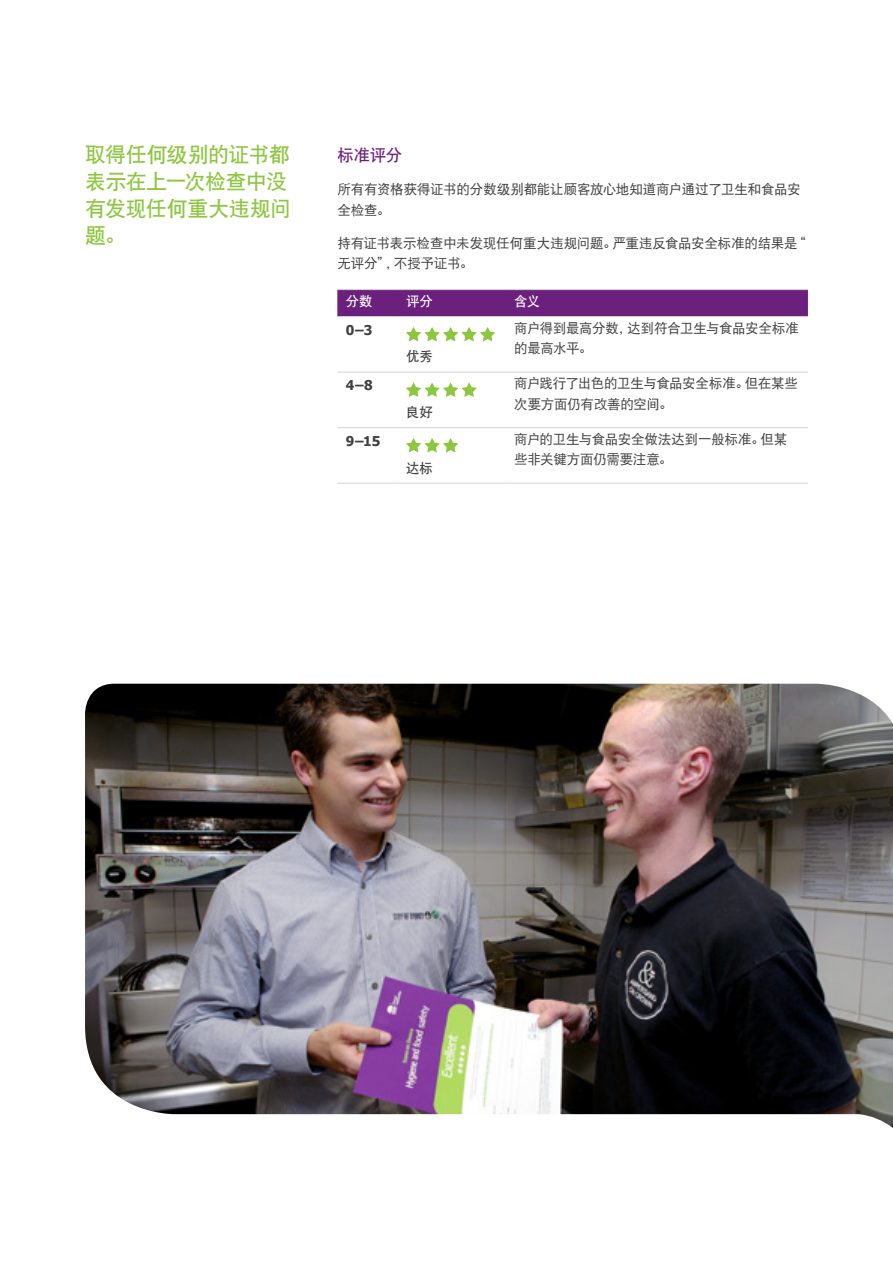
<style>
.page{position:relative;width:893px;height:1263px;background:#fff}
.page>*{position:absolute;margin:0;border:0;box-sizing:border-box;transform-origin:0 0}
.t1{font:21px/27px "DFP Hei W7";letter-spacing:-.03em;color:#8dc63f}
.t2{font:16.5px "DFP Hei W7";color:#6c207e}
.t3{font:13.5px/20.2px "DFP Hei W5";letter-spacing:-.025em;color:#414042}
.t4{font:700 13.5px "Tahoma";color:#414042}
.t5{font:13.5px "DFP Hei W7";color:#fff}
.t6{font:13.5px "DFP Hei W7";color:#414042}
</style>
<div class="page">
<img style="left:85px;top:684px;width:808px;height:444px">
<div style="left:337px;top:290px;width:471px;height:26px;background:#6c207e"></div>
<hr style="left:337px;top:289px;width:61px;height:1px;background:#d1d3d4">
<hr style="left:398px;top:289px;width:108px;height:1px;background:#d1d3d4">
<hr style="left:506px;top:289px;width:302px;height:1px;background:#d1d3d4">
<hr style="left:337px;top:316px;width:61px;height:1px;background:#d1d3d4">
<hr style="left:398px;top:316px;width:108px;height:1px;background:#d1d3d4">
<hr style="left:506px;top:316px;width:302px;height:1px;background:#d1d3d4">
<hr style="left:337px;top:372px;width:61px;height:1px;background:#d1d3d4">
<hr style="left:398px;top:372px;width:108px;height:1px;background:#d1d3d4">
<hr style="left:506px;top:372px;width:302px;height:1px;background:#d1d3d4">
<hr style="left:337px;top:427px;width:61px;height:1px;background:#d1d3d4">
<hr style="left:398px;top:427px;width:108px;height:1px;background:#d1d3d4">
<hr style="left:506px;top:427px;width:302px;height:1px;background:#d1d3d4">
<hr style="left:337px;top:483px;width:61px;height:1px;background:#d1d3d4">
<hr style="left:398px;top:483px;width:108px;height:1px;background:#d1d3d4">
<hr style="left:506px;top:483px;width:302px;height:1px;background:#d1d3d4">
<svg style="left:406px;top:327px;width:89px;height:14px"></svg>
<svg style="left:406px;top:383px;width:70px;height:14px"></svg>
<svg style="left:406px;top:438px;width:52px;height:14px"></svg>
<h1 class="t1" style="left:85px;top:140px;width:208px">取得任何级别的证书都表示在上一次检查中没有发现任何重大违规问题。</h1>
<p class="t2" style="left:337px;top:147px;width:66px">标准评分</p>
<p class="t3" style="left:337px;top:179px;width:465px">所有有资格获得证书的分数级别都能让顾客放心地知道商户通过了卫生和食品安全检查。</p>
<p class="t3" style="left:337px;top:233px;width:471px">持有证书表示检查中未发现任何重大违规问题。严重违反食品安全标准的结果是“无评分”，不授予证书。</p>
<p class="t5" style="left:346px;top:294px;width:28px">分数</p>
<p class="t5" style="left:406px;top:294px;width:28px">评分</p>
<p class="t5" style="left:514px;top:294px;width:28px">含义</p>
<p class="t4" style="left:346px;top:320px;width:28px">0–3</p>
<p class="t6" style="left:406px;top:349px;width:28px">优秀</p>
<p class="t3" style="left:514px;top:318px;width:286px">商户得到最高分数，达到符合卫生与食品安全标准的最高水平。</p>
<p class="t4" style="left:346px;top:376px;width:29px">4–8</p>
<p class="t4" style="left:346px;top:431px;width:36px">9–15</p>
<p class="t6" style="left:406px;top:405px;width:28px">良好</p>
<p class="t6" style="left:406px;top:460px;width:28px">达标</p>
<p class="t3" style="left:514px;top:373px;width:285px">商户践行了出色的卫生与食品安全标准。但在某些次要方面仍有改善的空间。</p>
<p class="t3" style="left:514px;top:429px;width:274px">商户的卫生与食品安全做法达到一般标准。但某些非关键方面仍需要注意。</p>
</div>
